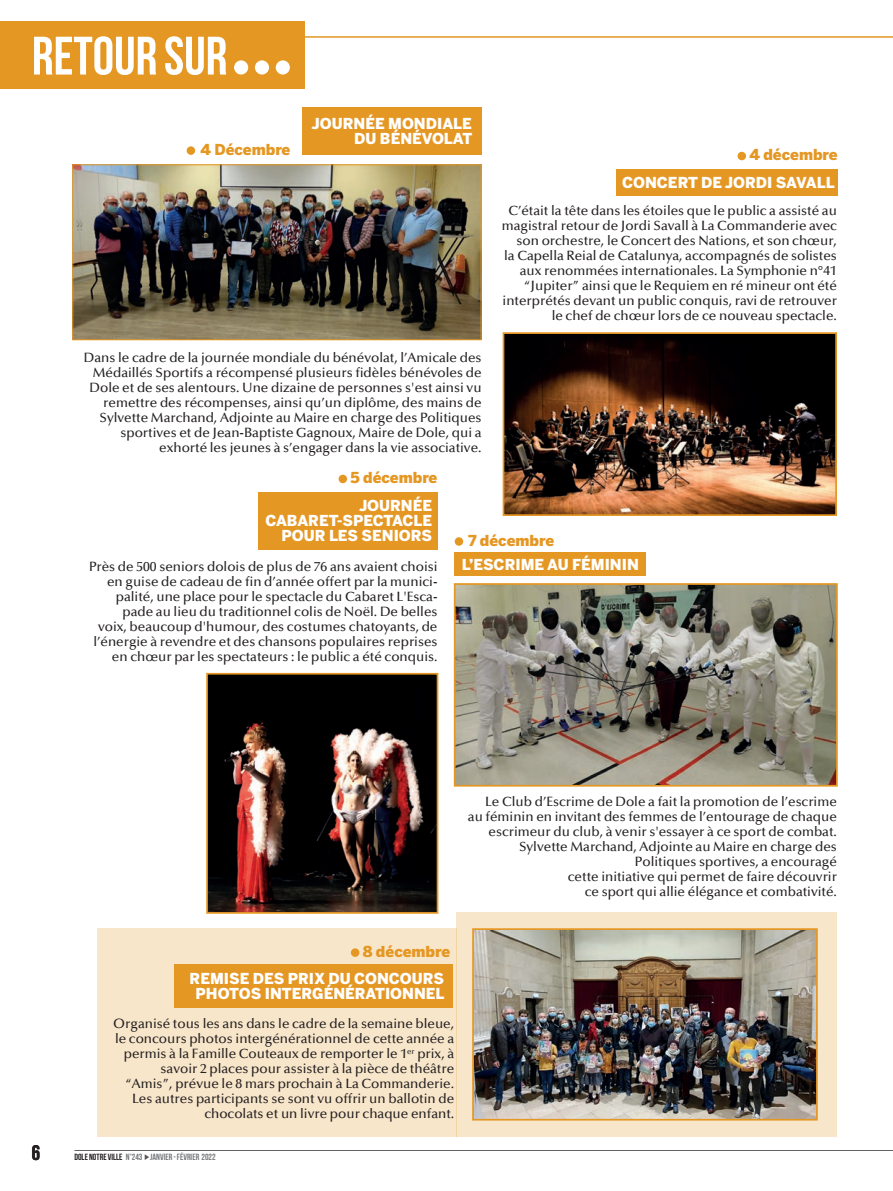
<style>
.page{position:relative;width:893px;height:1191px;background:#fff}
.page>*{position:absolute;margin:0;border:0;box-sizing:border-box;transform-origin:0 0}
.t1{font:700 54px "Bebas Neue";color:#fff}
.t2{font:700 21px "Bebas Neue";color:#231f20}
.t3{font:900 15px/15px "Benton Sans";color:#fff;text-align:right}
.t4{font:900 15px "Benton Sans";color:#e59723}
.t5{font:500 13.5px/15px "Optima";color:#231f20;text-align:right}
.t6{font:700 9px "Bebas Neue";color:#76787b}
.s1{color:#231f20}
</style>
<div class="page">
<svg style="left:145px;top:1154px;width:4px;height:6px"></svg>
<hr style="left:74px;top:1150px;width:819px;height:1px;background:#231f20">
<div style="left:97px;top:928px;width:360px;height:209px;background:#f8e6ca"></div>
<hr style="left:305px;top:36px;width:588px;height:2px;background:#e29623">
<div style="left:456px;top:912px;width:381px;height:225px;background:#f8e6ca"></div>
<div style="left:351px;top:948px;width:8px;height:9px;background:#e59723;border-radius:50%"></div>
<div style="left:174px;top:964px;width:279px;height:43px;background:#e59723"></div>
<img style="left:475px;top:931px;width:340px;height:186px">
<div style="left:472px;top:928px;width:346px;height:192px;border:2px solid #e59723"></div>
<div style="left:455px;top:537px;width:8px;height:9px;background:#e59723;border-radius:50%"></div>
<div style="left:455px;top:552px;width:191px;height:24px;background:#e59723"></div>
<img style="left:457px;top:586px;width:378px;height:197px">
<div style="left:454px;top:583px;width:384px;height:203px;border:2px solid #e59723"></div>
<div style="left:258px;top:492px;width:179px;height:58px;background:#e59723"></div>
<div style="left:339px;top:475px;width:8px;height:8px;background:#e59723;border-radius:50%"></div>
<img style="left:209px;top:676px;width:226px;height:234px">
<div style="left:206px;top:673px;width:232px;height:240px;border:2px solid #e59723"></div>
<div style="left:0;top:21px;width:305px;height:68px;background:#e59723"></div>
<div style="left:234px;top:60px;width:14px;height:15px;background:#fff;border-radius:50%"></div>
<div style="left:255px;top:60px;width:14px;height:15px;background:#fff;border-radius:50%"></div>
<div style="left:276px;top:60px;width:14px;height:15px;background:#fff;border-radius:50%"></div>
<div style="left:302px;top:108px;width:180px;height:47px;background:#e59723"></div>
<div style="left:187px;top:146px;width:8px;height:9px;background:#e59723;border-radius:50%"></div>
<img style="left:74px;top:166px;width:406px;height:172px">
<div style="left:72px;top:164px;width:410px;height:176px;border:1px solid #e59723"></div>
<div style="left:737px;top:152px;width:9px;height:8px;background:#e59723;border-radius:50%"></div>
<div style="left:616px;top:170px;width:221px;height:26px;background:#e59723"></div>
<img style="left:506px;top:335px;width:328px;height:178px">
<div style="left:503px;top:332px;width:334px;height:184px;border:2px solid #e59723"></div>
<h1 class="t1" style="left:32px;top:26px;width:197px">RETOUR SUR</h1>
<p class="t4" style="left:200px;top:140px;width:92px">4 Décembre</p>
<p class="t3" style="left:312px;top:115px;width:162px">JOURNÉE MONDIALE<br>DU BÉNÉVOLAT</p>
<p class="t5" style="left:84px;top:350px;width:399px">Dans le cadre de la journée mondiale du bénévolat, l’Amicale des Médaillés Sportifs a récompensé plusieurs fidèles bénévoles de Dole et de ses alentours. Une dizaine de personnes s'est ainsi vu remettre des récompenses, ainsi qu’un diplôme, des mains de Sylvette Marchand, Adjointe au Maire en charge des Politiques sportives et de Jean-Baptiste Gagnoux, Maire de Dole, qui a exhorté les jeunes à s’engager dans la vie associative.</p>
<p class="t4" style="left:350px;top:469px;width:89px">5 décembre</p>
<p class="t4" style="left:749px;top:146px;width:90px">4 décembre</p>
<p class="t3" style="left:622px;top:175px;width:214px">CONCERT DE JORDI SAVALL</p>
<p class="t5" style="left:502px;top:203px;width:337px">C’était la tête dans les étoiles que le public a assisté au magistral retour de Jordi Savall à La Commanderie avec son orchestre, le Concert des Nations, et son chœur,<br>la Capella Reial de Catalunya, accompagnés de solistes aux renommées internationales. La Symphonie n°41 “Jupiter” ainsi que le Requiem en ré mineur ont été interprétés devant un public conquis, ravi de retrouver le chef de chœur lors de ce nouveau spectacle.</p>
<p class="t3" style="left:265px;top:498px;width:168px">JOURNÉE<br>CABARET-SPECTACLE<br>POUR LES SENIORS</p>
<p class="t5" style="left:89px;top:559px;width:350px">Près de 500 seniors dolois de plus de 76 ans avaient choisi en guise de cadeau de fin d’année offert par la munici&shy;palité, une place pour le spectacle du Cabaret L'Esca&shy;pade au lieu du traditionnel colis de Noël. De belles<br>voix, beaucoup d'humour, des costumes chatoyants, de l’énergie à revendre et des chansons populaires reprises en chœur par les spectateurs : le public a été conquis.</p>
<p class="t4" style="left:468px;top:531px;width:87px">7 décembre</p>
<p class="t3" style="left:462px;top:556px;width:179px">L’ESCRIME AU FÉMININ</p>
<p class="t5" style="left:468px;top:794px;width:370px">Le Club d’Escrime de Dole a fait la promotion de l’escrime au féminin en invitant des femmes de l’entourage de chaque escrimeur du club, à venir s'essayer à ce sport de combat.<br>Sylvette Marchand, Adjointe au Maire en charge des Politiques sportives, a encouragé<br>cette initiative qui permet de faire découvrir<br>ce sport qui allie élégance et combativité.</p>
<p class="t4" style="left:363px;top:942px;width:89px">8 décembre</p>
<p class="t3" style="left:190px;top:970px;width:256px;text-align:center">REMISE DES PRIX DU CONCOURS<br>PHOTOS INTERGÉNÉRATIONNEL</p>
<p class="t5" style="left:113px;top:1016px;width:342px">Organisé tous les ans dans le cadre de la semaine bleue, le concours photos intergénérationnel de cette année a permis à la Famille Couteaux de remporter le 1<sup>er</sup> prix, à savoir 2 places pour assister à la pièce de théâtre “Amis”, prévue le 8 mars prochain à La Commanderie.<br>Les autres participants se sont vu offrir un ballotin de chocolats et un livre pour chaque enfant.</p>
<h2 class="t2" style="left:32px;top:1141px;width:10px">6</h2>
<p class="t6" style="left:74px;top:1152px;width:143px"><span class="s1">DOLE NOTRE VILLE</span> N°243 JANVIER - FÉVRIER 2022</p>
</div>
